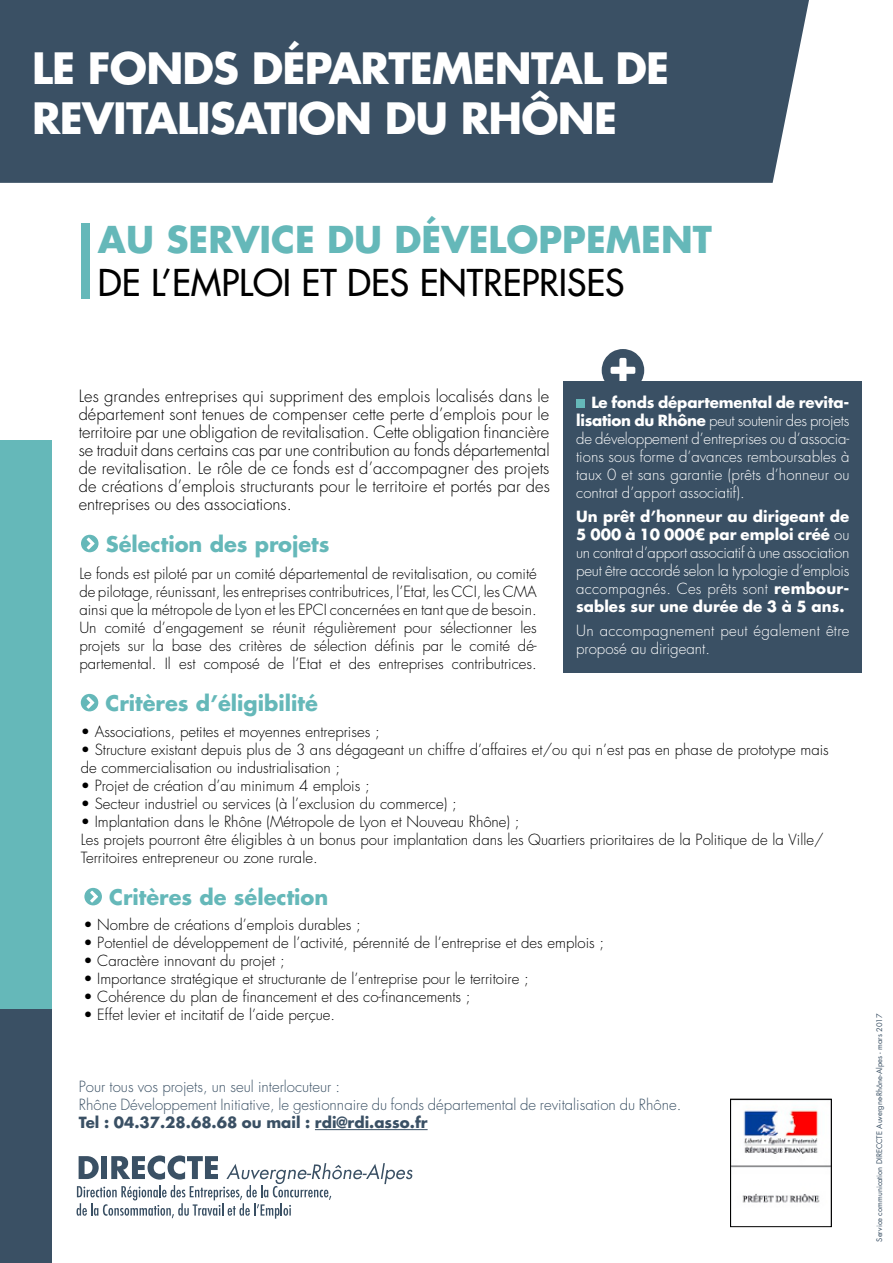
<style>
.page{position:relative;width:893px;height:1263px;background:#fff}
.page>*{position:absolute;margin:0;border:0;box-sizing:border-box;transform-origin:0 0}
.t1{font:700 42px/50.4px "Futura Std";letter-spacing:-.02em;color:#fff}
.t2{font:500 36px "Futura Std";color:#000}
.t3{font:700 36px "Futura Std";color:#65b8b9}
.t4{font:700 21px "Futura Std";color:#65b8b9}
.t5{font:300 16.5px/18px "Futura Std";color:#000;text-align:justify}
.t6{font:300 15px/18px "Futura Std";color:#000}
.t7{font:300 15px/18px "Futura Std";letter-spacing:.01em;color:#fff;text-align:justify}
.t8{font:300 15px/18px "Futura Std";color:#3a5064}
.t9{font:700 15px "Futura Std";color:#3a5064}
.t10{font:7.5px "Futura Std";color:#3a5064}
.s1{font-weight:700}
</style>
<div class="page">
<div style="left:0;top:0;width:809px;height:183px;background:#3a5064"></div>
<div style="left:0;top:1009px;width:51px;height:254px;background:#3a5064"></div>
<div style="left:0;top:440px;width:51px;height:569px;background:#65b8b9"></div>
<svg style="left:81px;top:535px;width:18px;height:17px"></svg>
<svg style="left:81px;top:694px;width:17px;height:17px"></svg>
<div style="left:563px;top:381px;width:299px;height:292px;background:#3a5064"></div>
<div style="left:576px;top:399px;width:9px;height:9px;background:#65b8b9"></div>
<div style="left:81px;top:223px;width:8px;height:76px;background:#65b8b9"></div>
<svg style="left:602px;top:349px;width:42px;height:32px"></svg>
<hr style="left:315px;top:1129px;width:113px;height:1px;background:#3a5064">
<img style="left:732px;top:1109px;width:97px;height:94px">
<div style="left:730px;top:1099px;width:101px;height:128px;border:1px solid #000"></div>
<svg style="left:77px;top:1155px;width:335px;height:64px"></svg>
<svg style="left:84px;top:888px;width:18px;height:17px"></svg>
<h1 class="t1" style="left:32px;top:42px;width:639px">LE FONDS DÉPARTEMENTAL DE<br>REVITALISATION DU RHÔNE</h1>
<h2 class="t3" style="left:98px;top:215px;width:615px">AU SERVICE DU DÉVELOPPEMENT</h2>
<h2 class="t2" style="left:98px;top:260px;width:528px">DE L’EMPLOI ET DES ENTREPRISES</h2>
<p class="t5" style="left:79px;top:387px;width:473px">Les grandes entreprises qui suppriment des emplois localisés dans le département sont tenues de compenser cette perte d’emplois pour le territoire par une obligation de revitalisation. Cette obligation financière se traduit dans certains cas par une contribution au fonds départemental de revitalisation. Le rôle de ce fonds est d’accompagner des projets de créations d’emplois structurants pour le territoire et portés par des entreprises ou des associations.</p>
<h3 class="t4" style="left:106px;top:530px;width:225px">Sélection des projets</h3>
<p class="t6" style="left:79px;top:565px;width:459px;text-align:justify">Le fonds est piloté par un comité départemental de revitalisation, ou comité de pilotage, réunissant, les entreprises contributrices, l’Etat, les CCI, les CMA ainsi que la métropole de Lyon et les EPCI concernées en tant que de besoin.<br>Un comité d’engagement se réunit régulièrement pour sélectionner les projets sur la base des critères de sélection définis par le comité dé&shy;partemental. Il est composé de l’Etat et des entreprises contributrices.</p>
<h3 class="t4" style="left:106px;top:689px;width:214px">Critères d’éligibilité</h3>
<p class="t7" style="left:576px;top:394px;width:275px;text-indent:15px"><span class="s1">Le fonds départemental de revita&shy;lisation du Rhône</span> peut soutenir des projets de développement d’entreprises ou d’associa&shy;tions sous forme d’avances remboursables à taux 0 et sans garantie (prêts d’honneur ou contrat d’apport associatif).</p>
<p class="t7" style="left:576px;top:508px;width:275px"><span class="s1">Un prêt d’honneur au dirigeant de 5 000 à 10 000€ par emploi créé</span> ou un contrat d’apport associatif à une association peut être accordé selon la typologie d’emplois accompagnés. Ces prêts sont <span class="s1">rembour&shy;sables sur une durée de 3 à 5 ans.</span></p>
<p class="t7" style="left:576px;top:622px;width:275px">Un accompagnement peut également être proposé au dirigeant.</p>
<p class="t6" style="left:81px;top:723px;width:300px">• Associations, petites et moyennes entreprises ;</p>
<p class="t6" style="left:81px;top:741px;width:750px">• Structure existant depuis plus de 3 ans dégageant un chiffre d’affaires et/ou qui n’est pas en phase de prototype mais de commercialisation ou industrialisation ;</p>
<p class="t6" style="left:81px;top:777px;width:290px">• Projet de création d’au minimum 4 emplois ;</p>
<p class="t6" style="left:81px;top:795px;width:377px">• Secteur industriel ou services (à l’exclusion du commerce) ;</p>
<p class="t6" style="left:81px;top:813px;width:744px">• Implantation dans le Rhône (Métropole de Lyon et Nouveau Rhône) ;<br>Les projets pourront être éligibles à un bonus pour implantation dans les Quartiers prioritaires de la Politique de la Ville/<br>Territoires entrepreneur ou zone rurale.</p>
<h3 class="t4" style="left:109px;top:883px;width:221px">Critères de sélection</h3>
<p class="t6" style="left:83px;top:916px;width:279px">• Nombre de créations d’emplois durables ;</p>
<p class="t6" style="left:83px;top:934px;width:522px">• Potentiel de développement de l’activité, pérennité de l’entreprise et des emplois ;</p>
<p class="t6" style="left:83px;top:952px;width:203px">• Caractère innovant du projet ;</p>
<p class="t6" style="left:83px;top:970px;width:447px">• Importance stratégique et structurante de l’entreprise pour le territoire ;</p>
<p class="t6" style="left:83px;top:988px;width:389px">• Cohérence du plan de financement et des co-financements ;</p>
<p class="t6" style="left:83px;top:1006px;width:253px">• Effet levier et incitatif de l’aide perçue.</p>
<p class="t8" style="left:79px;top:1078px;width:604px">Pour tous vos projets, un seul interlocuteur :<br>Rhône Développement Initiative, le gestionnaire du fonds départemental de revitalisation du Rhône.</p>
<p class="t9" style="left:79px;top:1112px;width:350px">Tel : 04.37.28.68.68 ou mail : rdi@rdi.asso.fr</p>
<p class="t10" style="left:875px;top:1241px;width:229px;rotate:-90deg">Service communication DIRECCTE Auvergne-Rhône-Alpes - mars 2017</p>
</div>
